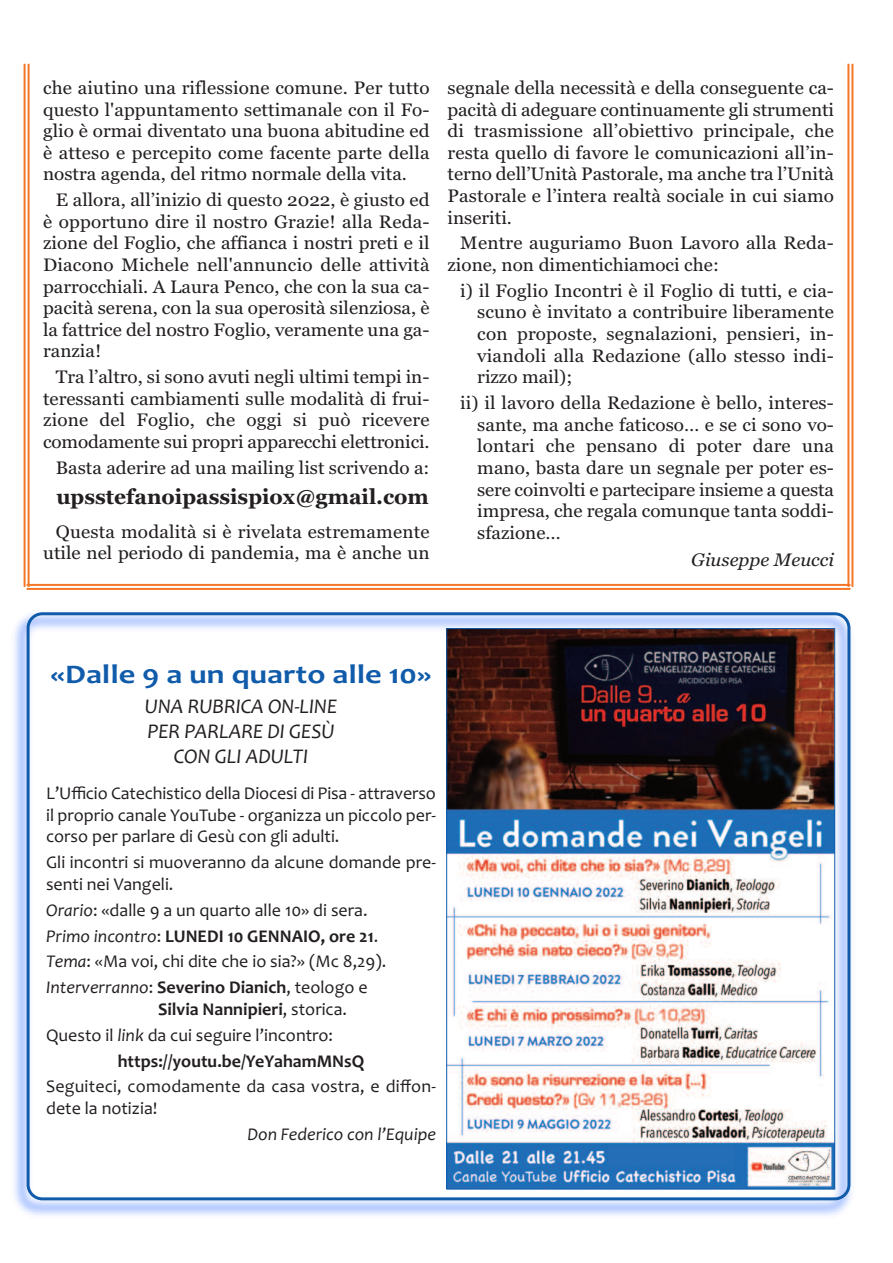
<style>
.page{position:relative;width:893px;height:1263px;background:#fff}
.page>*{position:absolute;margin:0;border:0;box-sizing:border-box;transform-origin:0 0}
.t1{font:700 27px "Candara";color:#105baa;scale:1.2 1}
.t2{font:italic 21px/25.2px "Candara";color:#231f20;text-align:center}
.t3{font:700 21px "Georgia";color:#231f20}
.t4{font:18px/21.6px "Georgia";color:#231f20;text-align:justify;scale:1.05 1}
.t5{font:18px/21.6px "Candara";color:#231f20}
.t6{font:700 18px "Candara";color:#231f20}
.t7{font:italic 18px "Candara";color:#231f20}
.t8{font:italic 18px "Georgia";color:#231f20;scale:1.05 1}
.s1{font-style:italic}
.s2{font-weight:700}
.s3{font-weight:400}
</style>
<div class="page">
<img style="left:14px;top:616px;width:838px;height:600px">
<svg style="left:27px;top:612px;width:823px;height:588px"></svg>
<img style="left:448px;top:630px;width:385px;height:557px">
<hr style="left:27px;top:584px;width:823px;height:2px;background:#f47627">
<hr style="left:27px;top:588px;width:823px;height:2px;background:#f47627">
<hr style="left:851px;top:64px;width:2px;height:523px;background:#f47627">
<hr style="left:847px;top:64px;width:2px;height:523px;background:#f47627">
<hr style="left:28px;top:64px;width:2px;height:523px;background:#f47627">
<hr style="left:24px;top:64px;width:2px;height:523px;background:#f47627">
<p class="t4" style="left:43px;top:77px;width:370px">che aiutino una riflessione comune. Per tutto questo l'appuntamento settimanale con il Fo&shy;glio è ormai diventato una buona abitudine ed è atteso e percepito come facente parte della nostra agenda, del ritmo normale della vita.</p>
<p class="t4" style="left:43px;top:189px;width:370px;text-indent:13px">E allora, all’inizio di questo 2022, è giusto ed è opportuno dire il nostro Grazie! alla Reda&shy;zione del Foglio, che affianca i nostri preti e il Diacono Michele nell'annuncio delle attività parrocchiali. A Laura Penco, che con la sua ca&shy;pacità serena, con la sua operosità silenziosa, è la fattrice del nostro Foglio, veramente una ga&shy;ranzia!</p>
<p class="t4" style="left:43px;top:366px;width:370px;text-indent:13px">Tra l’altro, si sono avuti negli ultimi tempi in&shy;teressanti cambiamenti sulle modalità di frui&shy;zione del Foglio, che oggi si può ricevere comodamente sui propri apparecchi elettronici.</p>
<p class="t4" style="left:56px;top:457px;width:357px">Basta aderire ad una mailing list scrivendo a:</p>
<p class="t3" style="left:56px;top:485px;width:374px">upsstefanoipassispiox@gmail.com</p>
<p class="t4" style="left:43px;top:521px;width:370px;text-align:right">Questa modalità si è rivelata estremamente utile nel periodo di pandemia, ma è anche un</p>
<p class="t4" style="left:448px;top:77px;width:370px">segnale della necessità e della conseguente ca&shy;pacità di adeguare continuamente gli strumenti di trasmissione all’obiettivo principale, che resta quello di favore le comunicazioni all’in&shy;terno dell’Unità Pastorale, ma anche tra l’Unità Pastorale e l’intera realtà sociale in cui siamo inseriti.</p>
<p class="t4" style="left:448px;top:232px;width:370px;text-indent:13px">Mentre auguriamo Buon Lavoro alla Reda&shy;zione, non dimentichiamoci che:</p>
<p class="t4" style="left:477px;top:280px;width:341px;text-indent:-17px">i) il Foglio Incontri è il Foglio di tutti, e cia&shy;scuno è invitato a contribuire liberamente con proposte, segnalazioni, pensieri, in&shy;viandoli alla Redazione (allo stesso indi&shy;rizzo mail);</p>
<p class="t4" style="left:477px;top:392px;width:341px;text-indent:-17px">ii) il lavoro della Redazione è bello, interes&shy;sante, ma anche faticoso… e se ci sono vo&shy;lontari che pensano di poter dare una mano, basta dare un segnale per poter es&shy;sere coinvolti e partecipare insieme a questa impresa, che regala comunque tanta soddi&shy;sfazione…</p>
<p class="t8" style="left:691px;top:549px;width:137px">Giuseppe Meucci</p>
<h1 class="t1" style="left:50px;top:658px;width:319px">«Dalle 9 a un quarto alle 10»</h1>
<p class="t2" style="left:145px;top:693px;width:194px">UNA RUBRICA ON-LINE<br>PER PARLARE DI GESÙ<br>CON GLI ADULTI</p>
<p class="t5" style="left:46px;top:782px;width:391px;text-align:justify">L’Ufficio Catechistico della Diocesi di Pisa - attraverso il proprio canale YouTube - organizza un piccolo per&shy;corso per parlare di Gesù con gli adulti.</p>
<p class="t5" style="left:46px;top:851px;width:391px">Gli incontri si muoveranno da alcune domande pre&shy;senti nei Vangeli.</p>
<p class="t5" style="left:46px;top:896px;width:342px;line-height:25.8px"><span class="s1">Orario</span>: «dalle 9 a un quarto alle 10» di sera.<br><span class="s1">Primo incontro</span>: <span class="s2">LUNEDI 10 GENNAIO, ore 21</span>.<br><span class="s1">Tema</span>: «Ma voi, chi dite che io sia?» (Mc 8,29).<br><span class="s1">Interverranno</span>: <span class="s2">Severino Dianich</span>, teologo e</p>
<p class="t6" style="left:158px;top:998px;width:191px">Silvia Nannipieri<span class="s3">, storica.</span></p>
<p class="t5" style="left:46px;top:1024px;width:289px">Questo il <span class="s1">link</span> da cui seguire l’incontro:</p>
<p class="t6" style="left:118px;top:1050px;width:248px">https://youtu.be/YeYahamMNsQ</p>
<p class="t5" style="left:46px;top:1075px;width:391px">Seguiteci, comodamente da casa vostra, e diffon&shy;dete la notizia!</p>
<p class="t7" style="left:248px;top:1123px;width:190px">Don Federico con l’Equipe</p>
</div>
